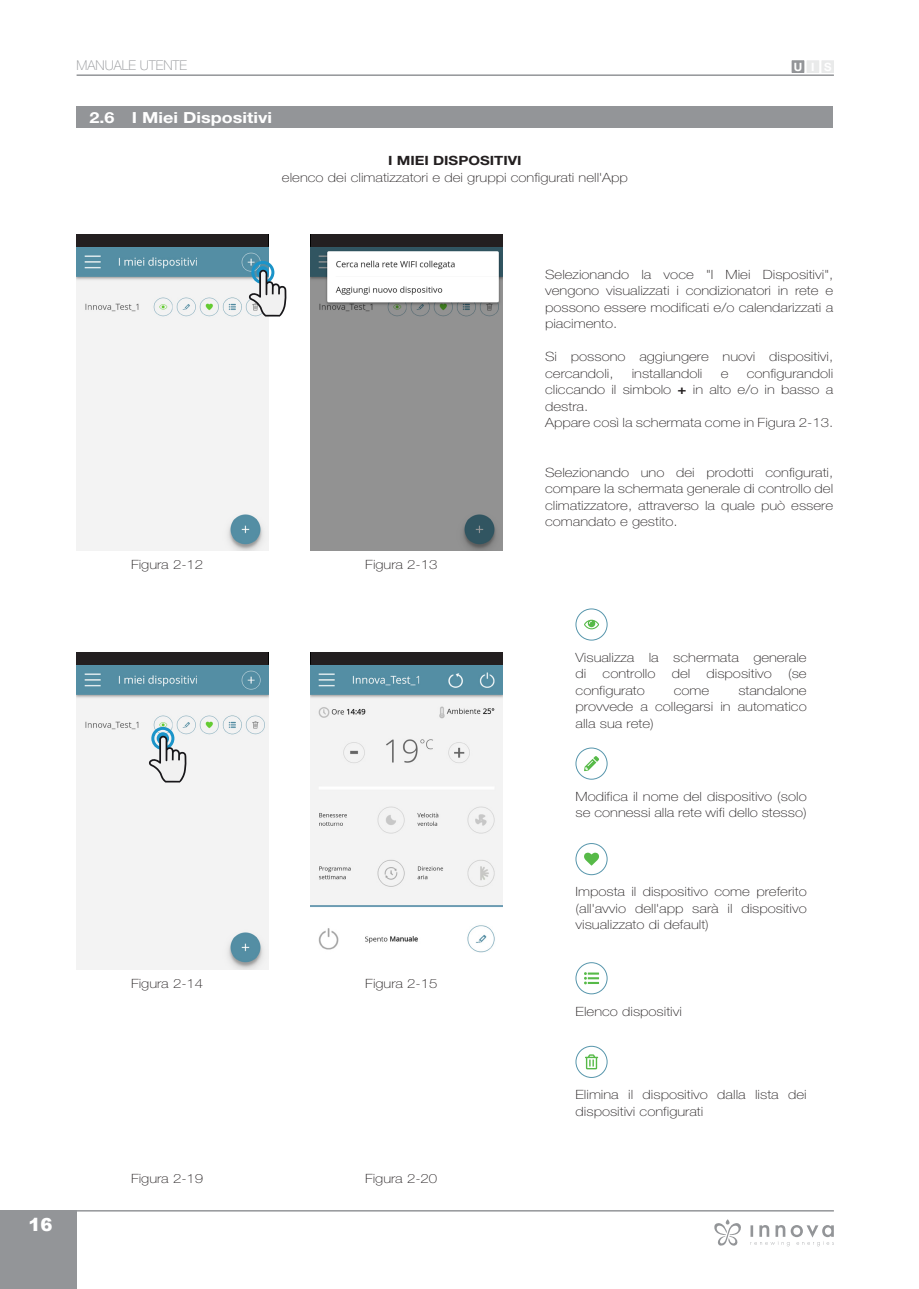
<style>
.page{position:relative;width:919px;height:1289px;background:#fff}
.page>*{position:absolute;margin:0;border:0;box-sizing:border-box;transform-origin:0 0}
.t1{font:900 18px "Arial";color:#fff}
.Capitolo_non_numerat{font:700 15.3px "Helvetica Neue LT Std";color:#fff;scale:1.18 1}
.t2{font:100 13.5px "Helvetica Neue LT Std";color:#939598}
.Rientro_Test_Mono{font:100 12.75px/16.5px "Helvetica Neue LT Std";color:#231f20;text-align:justify;scale:1.18 1}
.Stile_di_paragrafo_1{font:700 12.75px "Helvetica Neue LT Std";color:#231f20;scale:1.18 1}
.t3{font:700 11.4px "Helvetica Neue LT Std";color:#fff}
.s1{font-weight:700}
</style>
<div class="page">
<hr style="left:77px;top:1209px;width:756px;height:2px;background:#939598">
<div style="left:0;top:1209px;width:77px;height:79px;background:#939598"></div>
<hr style="left:77px;top:74px;width:756px;height:2px;background:#939598">
<div style="left:821px;top:61px;width:12px;height:11px;background:#e9eaea"></div>
<div style="left:807px;top:61px;width:11px;height:11px;background:#e9eaea"></div>
<div style="left:792px;top:61px;width:11px;height:11px;background:#939598"></div>
<div style="left:791px;top:60px;width:13px;height:13px;border:1px solid #939598"></div>
<div style="left:77px;top:106px;width:756px;height:22px;background:#939598"></div>
<svg style="left:750px;top:1225px;width:83px;height:21px"></svg>
<svg style="left:714px;top:1219px;width:27px;height:27px"></svg>
<div style="left:575px;top:962px;width:32px;height:32px;border:1px solid #5796ac;border-radius:50%"></div>
<svg style="left:584px;top:972px;width:15px;height:12px"></svg>
<div style="left:575px;top:1045px;width:32px;height:32px;border:1px solid #5796ac;border-radius:50%"></div>
<svg style="left:585px;top:1054px;width:13px;height:15px"></svg>
<div style="left:575px;top:608px;width:32px;height:32px;border:1px solid #5796ac;border-radius:50%"></div>
<svg style="left:584px;top:619px;width:15px;height:10px"></svg>
<div style="left:575px;top:747px;width:32px;height:32px;border:1px solid #5796ac;border-radius:50%"></div>
<svg style="left:584px;top:756px;width:15px;height:15px"></svg>
<div style="left:575px;top:843px;width:32px;height:32px;border:1px solid #5796ac;border-radius:50%"></div>
<svg style="left:584px;top:852px;width:15px;height:13px"></svg>
<img style="left:77px;top:246px;width:191px;height:305px">
<div style="left:77px;top:234px;width:191px;height:12px;background:#231f20"></div>
<img style="left:77px;top:665px;width:191px;height:304px">
<div style="left:77px;top:652px;width:191px;height:13px;background:#231f20"></div>
<img style="left:311px;top:246px;width:191px;height:305px">
<div style="left:311px;top:234px;width:191px;height:12px;background:#231f20"></div>
<svg style="left:249px;top:261px;width:37px;height:55px"></svg>
<svg style="left:149px;top:726px;width:37px;height:56px"></svg>
<img style="left:311px;top:665px;width:191px;height:288px">
<div style="left:311px;top:652px;width:191px;height:13px;background:#231f20"></div>
<p class="t2" style="left:77px;top:57px;width:112px">MANUALE UTENTE</p>
<p class="Capitolo_non_numerat" style="left:89px;top:108px;width:23px">2.6</p>
<p class="Capitolo_non_numerat" style="left:132px;top:108px;width:120px">I Miei Dispositivi</p>
<p class="Stile_di_paragrafo_1" style="left:388px;top:153px;width:115px">I MIEI DISPOSITIVI</p>
<p class="Rientro_Test_Mono" style="left:282px;top:169px;width:294px">elenco dei climatizzatori e dei gruppi configurati nell'App</p>
<p class="t3" style="left:793px;top:60px;width:39px">UIS</p>
<p class="Rientro_Test_Mono" style="left:131px;top:556px;width:63px">Figura 2-12</p>
<p class="Rientro_Test_Mono" style="left:365px;top:556px;width:63px">Figura 2-13</p>
<h1 class="t1" style="left:28px;top:1211px;width:26px">16</h1>
<p class="Rientro_Test_Mono" style="left:131px;top:974px;width:63px">Figura 2-14</p>
<p class="Rientro_Test_Mono" style="left:365px;top:974px;width:63px">Figura 2-15</p>
<p class="Rientro_Test_Mono" style="left:131px;top:1170px;width:63px">Figura 2-19</p>
<p class="Rientro_Test_Mono" style="left:365px;top:1170px;width:63px">Figura 2-20</p>
<p class="Rientro_Test_Mono" style="left:545px;top:266px;width:246px">Selezionando la voce "I Miei Dispositivi", vengono visualizzati i condizionatori in rete e possono essere modificati e/o calendarizzati a piacimento.</p>
<p class="Rientro_Test_Mono" style="left:545px;top:348px;width:246px">Si possono aggiungere nuovi dispositivi, cercandoli,</p>
<p class="Rientro_Test_Mono" style="left:545px;top:365px;width:246px;text-indent:201px">configurandoli cliccando il simbolo <span class="s1">+</span> in alto e/o in basso a destra.</p>
<p class="Rientro_Test_Mono" style="left:545px;top:414px;width:246px">Appare così la schermata come in Figura 2-13.</p>
<p class="Rientro_Test_Mono" style="left:545px;top:464px;width:246px">Selezionando uno dei prodotti configurati, compare la schermata generale di controllo del climatizzatore, attraverso la quale può essere comandato e gestito.</p>
<p class="Rientro_Test_Mono" style="left:631px;top:365px;width:61px">installandoli</p>
<p class="Rientro_Test_Mono" style="left:720px;top:365px;width:8px">e</p>
<p class="Rientro_Test_Mono" style="left:575px;top:649px;width:197px">Visualizza la schermata generale di</p>
<p class="Rientro_Test_Mono" style="left:602px;top:665px;width:46px">controllo</p>
<p class="Rientro_Test_Mono" style="left:671px;top:665px;width:17px">del</p>
<p class="Rientro_Test_Mono" style="left:706px;top:665px;width:57px">dispositivo</p>
<p class="Rientro_Test_Mono" style="left:788px;top:665px;width:17px">(se</p>
<p class="Rientro_Test_Mono" style="left:575px;top:682px;width:60px">configurato</p>
<p class="Rientro_Test_Mono" style="left:673px;top:682px;width:32px">come</p>
<p class="Rientro_Test_Mono" style="left:575px;top:682px;width:197px;text-indent:163px">standalone provvede a collegarsi in automatico alla sua rete)</p>
<p class="Rientro_Test_Mono" style="left:575px;top:788px;width:197px">Modifica il nome del dispositivo (solo se connessi alla rete wifi dello stesso)</p>
<p class="Rientro_Test_Mono" style="left:575px;top:883px;width:197px">Imposta il dispositivo come preferito (all'avvio dell'app sarà il dispositivo visualizzato di default)</p>
<p class="Rientro_Test_Mono" style="left:575px;top:1002px;width:92px">Elenco dispositivi</p>
<p class="Rientro_Test_Mono" style="left:575px;top:1086px;width:197px">Elimina il dispositivo dalla lista dei dispositivi configurati</p>
</div>
